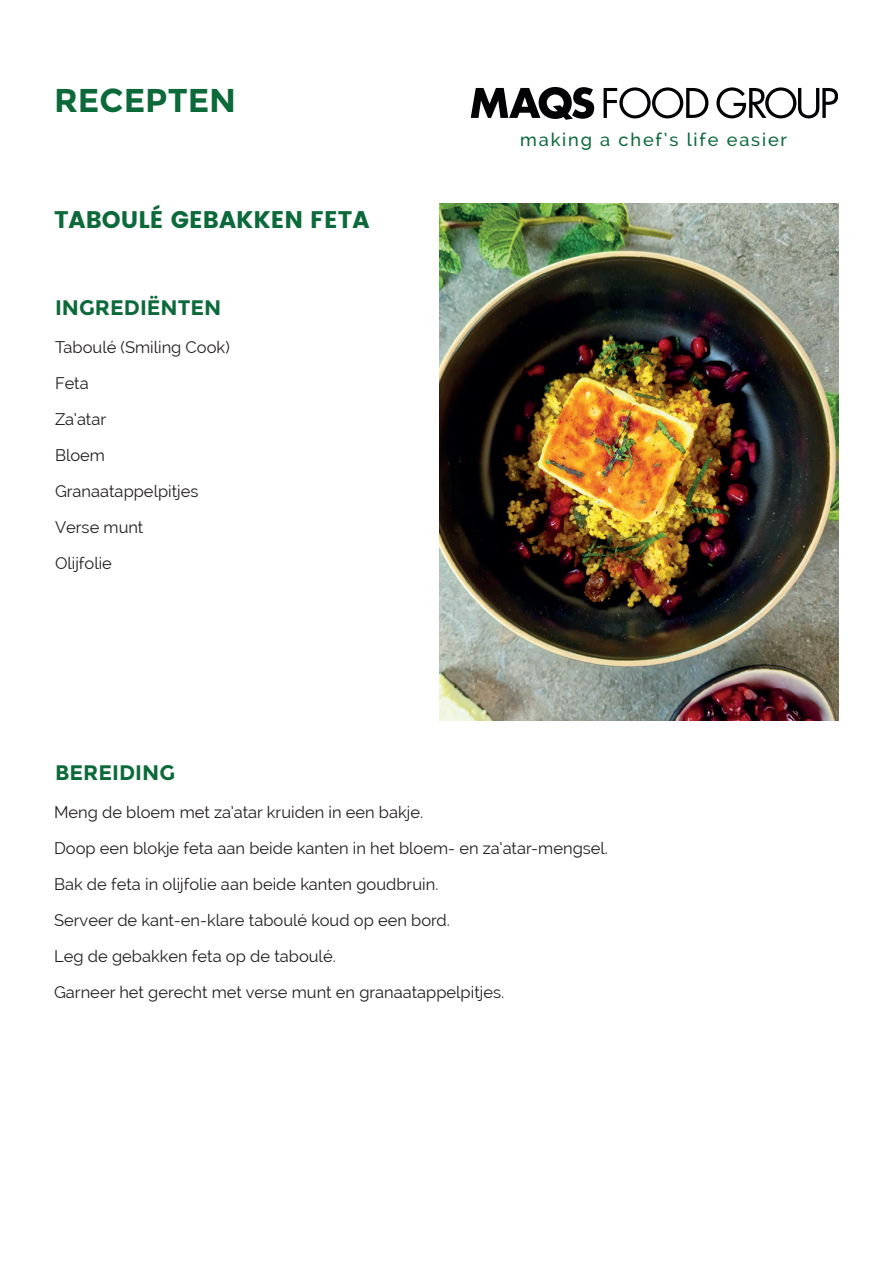
<style>
.page{position:relative;width:893px;height:1263px;background:#fff}
.page>*{position:absolute;margin:0;border:0;box-sizing:border-box;transform-origin:0 0}
.t1{font:700 33px "Montserrat";color:#0b693a}
.t2{font:700 24px "Poppins";color:#0b693a}
.t3{font:700 21px "Montserrat";color:#0b693a}
.t4{font:500 18.15px "Raleway";letter-spacing:.1em;color:#0a693a}
.t5{font:16.5px/36px "Raleway";color:#231f20}
</style>
<div class="page">
<svg style="left:471px;top:87px;width:123px;height:33px"></svg>
<svg style="left:604px;top:87px;width:104px;height:31px"></svg>
<svg style="left:716px;top:87px;width:122px;height:31px"></svg>
<img style="left:439px;top:203px;width:400px;height:518px">
<h1 class="t1" style="left:54px;top:80px;width:184px">RECEPTEN</h1>
<h2 class="t2" style="left:54px;top:206px;width:317px">TABOULÉ GEBAKKEN FETA</h2>
<p class="t3" style="left:55px;top:295px;width:168px">INGREDIËNTEN</p>
<p class="t5" style="left:55px;top:329px;width:176px">Taboulé (Smiling Cook)<br>Feta<br>Za’atar<br>Bloem<br>Granaatappelpitjes<br>Verse munt<br>Olijfolie</p>
<p class="t3" style="left:55px;top:760px;width:122px">BEREIDING</p>
<p class="t4" style="left:520px;top:129px;width:268px">making a chef’s life easier</p>
<p class="t5" style="left:54px;top:794px;width:555px">Meng de bloem met za’atar kruiden in een bakje.<br>Doop een blokje feta aan beide kanten in het bloem- en za’atar-mengsel.<br>Bak de feta in olijfolie aan beide kanten goudbruin.<br>Serveer de kant-en-klare taboulé koud op een bord.<br>Leg de gebakken feta op de taboulé.<br>Garneer het gerecht met verse munt en granaatappelpitjes.</p>
</div>
